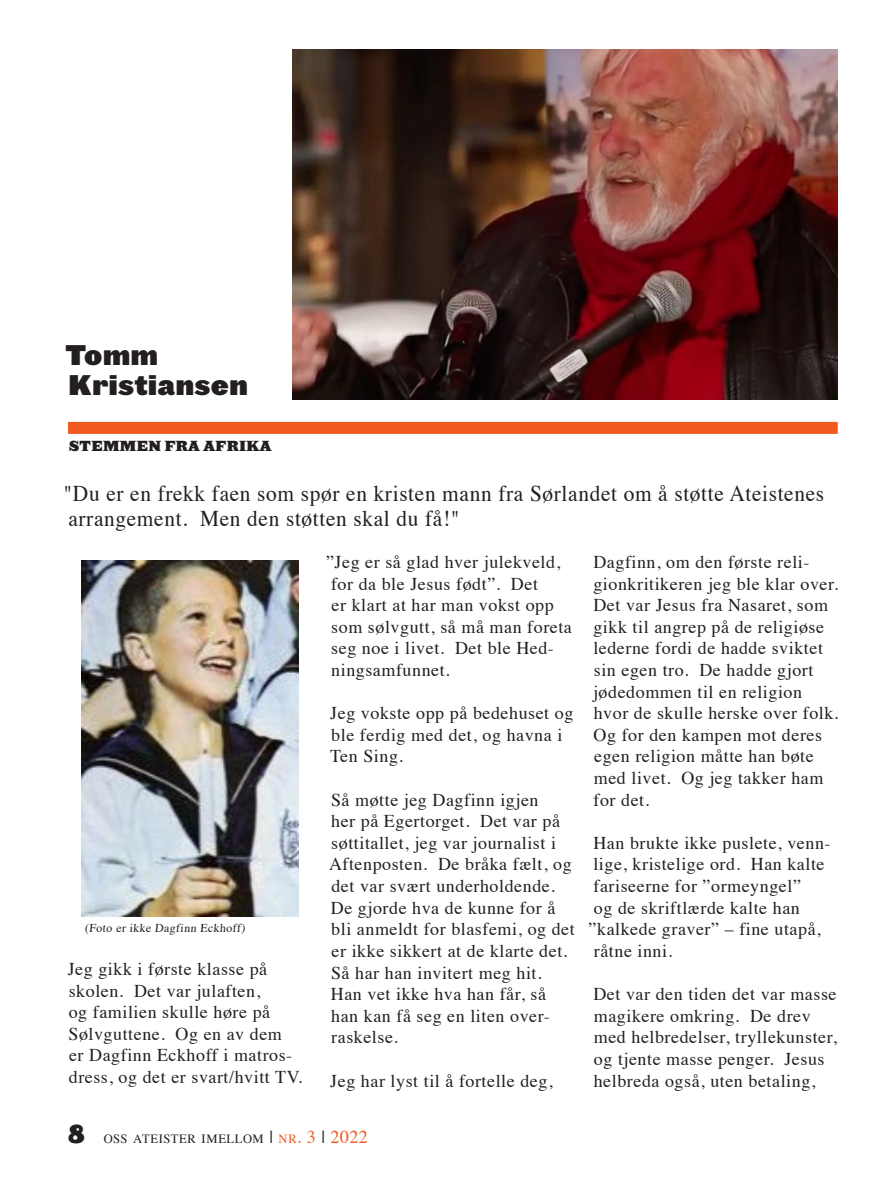
<style>
.page{position:relative;width:893px;height:1191px;background:#fff}
.page>*{position:absolute;margin:0;border:0;box-sizing:border-box;transform-origin:0 0}
.Tittel_medium{font:27px "Leviathan HTF Black";letter-spacing:.03em;color:#231f20;scale:.95 1}
.Ingress{font:22.5px/25.2px "Times";letter-spacing:.03em;color:#231f20;scale:.95 1}
.Brødtekst{font:18px/21.6px "Times";letter-spacing:.03em;color:#231f20}
.Fakta{font:13.5px "Saracen HTF Black";letter-spacing:.03em;color:#231f20;scale:.95 1}
.t1{font:12.6px "Times";letter-spacing:.045em;color:#231f20}
.Brødtekst-2{font:12px "Times";color:#231f20}
.s1{font-family:"Ziggurat HTF Black";font-size:24px}
.s2{font-size:18px}
.s3{color:#f15921}
.s4{font-size:18px;color:#f15921}
</style>
<div class="page">
<img style="left:292px;top:49px;width:546px;height:350px">
<div style="left:68px;top:422px;width:770px;height:12px;background:#f15921"></div>
<img style="left:81px;top:560px;width:218px;height:356px">
<p class="Tittel_medium" style="left:65px;top:337px;width:99px">Tomm</p>
<p class="Tittel_medium" style="left:68px;top:367px;width:190px">Kristiansen</p>
<p class="Fakta" style="left:69px;top:437px;width:215px">STEMMEN FRA AFRIKA</p>
<p class="Ingress" style="left:64px;top:479px;width:802px">"Du er en frekk faen som spør en kristen mann fra Sørlandet om å støtte Ateistenes arrangement. Men den støtten skal du få!"</p>
<p class="Brødtekst-2" style="left:85px;top:916px;width:163px">(Foto er ikke Dagfinn Eckhoff)</p>
<p class="Brødtekst" style="left:68px;top:956px;width:236px">Jeg gikk i første klasse på skolen. Det var julaften,<br>og familien skulle høre på<br>Sølvguttene. Og en av dem<br>er Dagfinn Eckhoff i matros&shy;dress, og det er svart/hvitt TV.</p>
<p class="Brødtekst" style="left:326px;top:549px;width:247px">”Jeg er så glad hver julekveld, for da ble Jesus født”. Det<br>er klart at har man vokst opp som sølvgutt, så må man foreta seg noe i livet. Det ble Hed&shy;ningsamfunnet.</p>
<p class="Brødtekst" style="left:330px;top:701px;width:245px">Jeg vokste opp på bedehuset og ble ferdig med det, og havna i<br>Ten Sing.</p>
<p class="Brødtekst" style="left:329px;top:787px;width:247px">Så møtte jeg Dagfinn igjen<br>her på Egertorget. Det var på søttitallet, jeg var journalist i<br>Aftenposten. De bråka fælt, og det var svært underholdende.<br>De gjorde hva de kunne for å bli anmeldt for blasfemi, og det er ikke sikkert at de klarte det.</p>
<p class="Brødtekst" style="left:331px;top:960px;width:221px">Så har han invitert meg hit.<br>Han vet ikke hva han får, så han kan få seg en liten over&shy;raskelse.</p>
<p class="Brødtekst" style="left:330px;top:1068px;width:224px">Jeg har lyst til å fortelle deg,</p>
<p class="t1" style="left:68px;top:1127px;width:301px"><span class="s1">8</span> OSS ATEISTER IMELLOM <span class="s2">|</span> <span class="s3">NR</span><span class="s4">. 3</span> <span class="s2">|</span> <span class="s4">2022</span></p>
<p class="Brødtekst" style="left:593px;top:549px;width:247px">Dagfinn, om den første reli&shy;gionkritikeren jeg ble klar over.<br>Det var Jesus fra Nasaret, som gikk til angrep på de religiøse lederne fordi de hadde sviktet sin egen tro. De hadde gjort jødedommen til en religion hvor de skulle herske over folk.<br>Og for den kampen mot deres egen religion måtte han bøte med livet. Og jeg takker ham for det.</p>
<p class="Brødtekst" style="left:589px;top:830px;width:243px">Han brukte ikke puslete, venn&shy;lige, kristelige ord. Han kalte fariseerne for ”ormeyngel”<br>og de skriftlærde kalte han ”kalkede graver” – fine utapå, råtne inni.</p>
<p class="Brødtekst" style="left:593px;top:981px;width:245px">Det var den tiden det var masse magikere omkring. De drev med helbredelser, tryllekunster, og tjente masse penger. Jesus helbreda også, uten betaling,</p>
</div>
